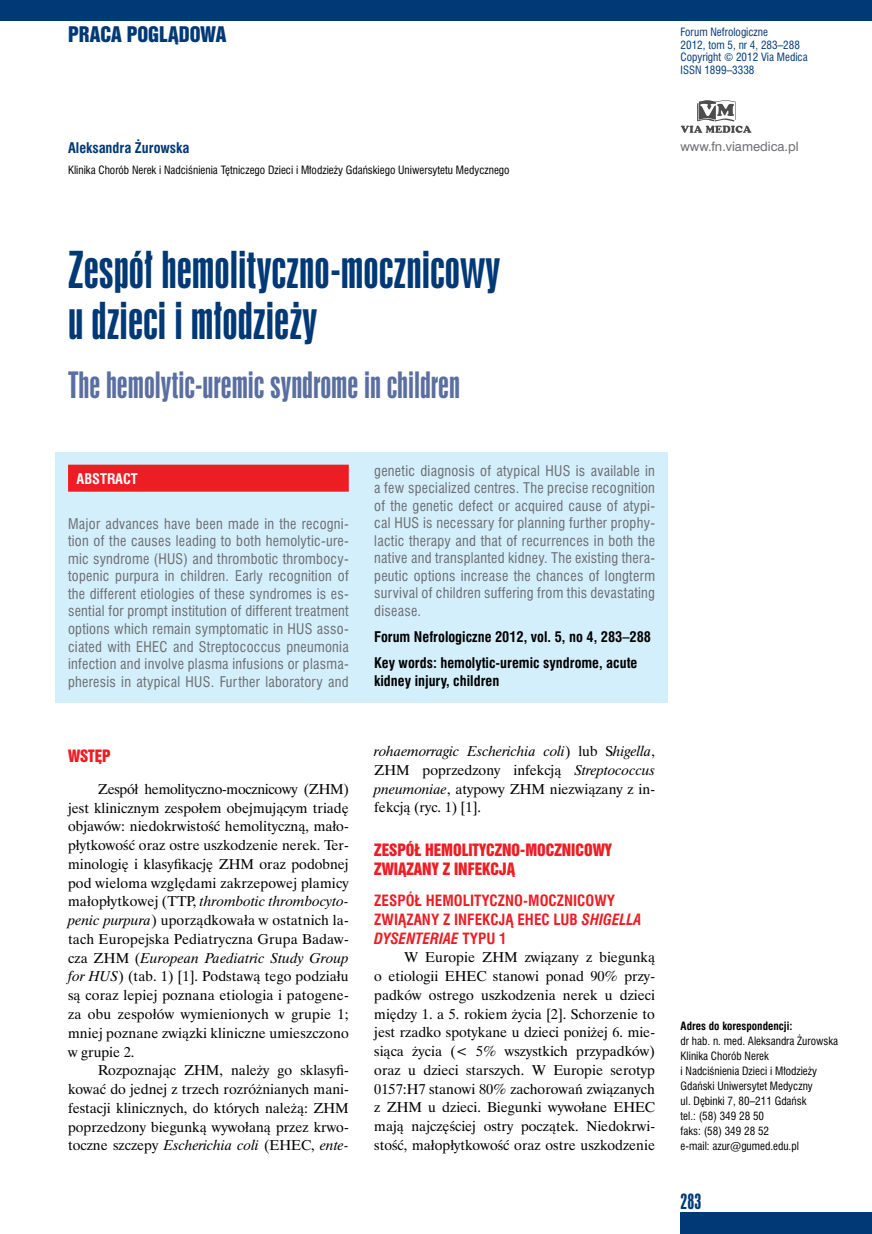
<style>
.page{position:relative;width:872px;height:1234px;background:#fff}
.page>*{position:absolute;margin:0;border:0;box-sizing:border-box;transform-origin:0 0}
.t1{font:42px/50.4px "Swis 924 PL";color:#003976}
.t2{font:30px "Swis 924 PL";color:#5a6ea0}
.t3{font:18px "Swis 921 PL";color:#003976}
.t4{font:18px "Swis 924 PL";color:#003976}
.t5{font:14.25px/18.8px "Time Ibis EE";color:#000;text-align:justify}
.t6{font:700 14.25px/18.8px "Swis 721 Cn PL";color:#ed1d24}
.t7{font:14.25px/18.8px "Swis 921 PL";color:#ed1d24}
.t8{font:13.5px/17.5px "Swis 721 Cn PL";letter-spacing:.02em;color:#6d6e71;text-align:justify}
.t9{font:700 13.5px/26.1px "Swis 721 Cn PL";color:#000}
.t10{font:700 13.5px "Swis 721 Cn PL";color:#003976}
.t11{font:700 13.5px "Swis 721 Cn PL";color:#fff}
.t12{font:12px "Swis 721 PL";color:#6d6e71}
.t13{font:10.5px/15px "Swis 721 Cn PL";color:#000}
.t14{font:10.5px/12.6px "Swis 721 Cn PL";color:#003976}
.t15{font:700 10.5px "Swis 721 Cn PL";color:#000}
.s1{font-style:italic}
</style>
<div class="page">
<div style="left:680px;top:1212px;width:192px;height:21px;background:#003976"></div>
<div style="left:0;top:0;width:872px;height:21px;background:#003976"></div>
<svg style="left:680px;top:100px;width:71px;height:33px"></svg>
<div style="left:55px;top:452px;width:613px;height:250px;background:#d4effc"></div>
<div style="left:68px;top:464px;width:281px;height:27px;background:#ed1d24"></div>
<p class="t3" style="left:68px;top:22px;width:160px">PRACA POGLĄDOWA</p>
<p class="t10" style="left:68px;top:139px;width:123px">Aleksandra Żurowska</p>
<p class="t13" style="left:68px;top:162px;width:443px">Klinika Chorób Nerek i Nadciśnienia Tętniczego Dzieci i Młodzieży Gdańskiego Uniwersytetu Medycznego</p>
<p class="t14" style="left:680px;top:26px;width:129px">Forum Nefrologiczne<br>2012, tom 5, nr 4, 283–288<br>Copyright © 2012 Via Medica<br>ISSN 1899–3338</p>
<p class="t12" style="left:680px;top:138px;width:120px">www.fn.viamedica.pl</p>
<h1 class="t1" style="left:68px;top:245px;width:433px">Zespół hemolityczno-mocznicowy u dzieci i młodzieży</h1>
<h2 class="t2" style="left:68px;top:365px;width:393px">The hemolytic-uremic syndrome in children</h2>
<p class="t11" style="left:77px;top:470px;width:63px">ABSTRACT</p>
<p class="t8" style="left:68px;top:514px;width:282px">Major advances have been made in the recogni&shy;tion of the causes leading to both hemolytic-ure&shy;mic syndrome (HUS) and thrombotic thrombocy&shy;topenic purpura in children. Early recognition of the different etiologies of these syndromes is es&shy;sential for prompt institution of different treatment options which remain symptomatic in HUS asso&shy;ciated with EHEC and Streptococcus pneumonia infection and involve plasma infusions or plasma&shy;pheresis in atypical HUS. Further laboratory and</p>
<p class="t7" style="left:68px;top:746px;width:44px">WSTĘP</p>
<p class="t5" style="left:68px;top:779px;width:282px;text-indent:30px">Zespół hemolityczno-mocznicowy (ZHM) jest klinicznym zespołem obejmującym triadę objawów: niedokrwistość hemolityczną, mało&shy;płytkowość oraz ostre uszkodzenie nerek. Ter&shy;minologię i klasyfikację ZHM oraz podobnej pod wieloma względami zakrzepowej plamicy małopłytkowej (TTP, <span class="s1">thrombotic thrombocyto&shy;penic purpura</span>) uporządkowała w ostatnich la&shy;tach Europejska Pediatryczna Grupa Badaw&shy;cza ZHM (<span class="s1">European Paediatric Study Group for HUS</span>) (tab. 1) [1]. Podstawą tego podziału są coraz lepiej poznana etiologia i patogene&shy;za obu zespołów wymienionych w grupie 1; mniej poznane związki kliniczne umieszczono w grupie 2.</p>
<p class="t5" style="left:68px;top:1060px;width:282px;text-indent:30px">Rozpoznając ZHM, należy go sklasyfi&shy;kować do jednej z trzech rozróżnianych mani&shy;festacji klinicznych, do których należą: ZHM poprzedzony biegunką wywołaną przez krwo&shy;toczne szczepy <span class="s1">Escherichia coli</span> (EHEC, <span class="s1">ente-</span></p>
<p class="t8" style="left:374px;top:461px;width:282px">genetic diagnosis of atypical HUS is available in a few specialized centres. The precise recognition of the genetic defect or acquired cause of atypi&shy;cal HUS is necessary for planning further prophy&shy;lactic therapy and that of recurrences in both the native and transplanted kidney. The existing thera&shy;peutic options increase the chances of longterm survival of children suffering from this devastating disease.</p>
<p class="t9" style="left:374px;top:623px;width:278px">Forum Nefrologiczne 2012, vol. 5, no 4, 283–288<br>Key words: hemolytic-uremic syndrome, acute</p>
<p class="t9" style="left:374px;top:667px;width:126px">kidney injury, children</p>
<p class="t5" style="left:374px;top:741px;width:282px"><span class="s1">rohaemorragic Escherichia coli</span>) lub S<span class="s1">higella</span>, ZHM poprzedzony infekcją <span class="s1">Streptococcus pneumoniae</span>, atypowy ZHM niezwiązany z in&shy;fekcją (ryc. 1) [1].</p>
<p class="t7" style="left:374px;top:839px;width:239px">ZESPÓŁ HEMOLITYCZNO-MOCZNICOWY<br>ZWIĄZANY Z INFEKCJĄ</p>
<p class="t6" style="left:374px;top:890px;width:269px">Zespół hemolityczno-moczn icowy związany z inf ekcją EHEC lub <span class="s1">SHIGELLA<br>DYSENTERIAE</span> typu 1</p>
<p class="t5" style="left:374px;top:947px;width:282px;text-indent:30px">W Europie ZHM związany z biegunką o etiologii EHEC stanowi ponad 90% przy&shy;padków ostrego uszkodzenia nerek u dzieci między 1. a 5. rokiem życia [2]. Schorzenie to jest rzadko spotykane u dzieci poniżej 6. mie&shy;siąca życia (&lt; 5% wszystkich przypadków) oraz u dzieci starszych. W Europie serotyp 0157:H7 stanowi 80% zachorowań związanych z ZHM u dzieci. Biegunki wywołane EHEC mają najczęściej ostry początek. Niedokrwi&shy;stość, małopłytkowość oraz ostre uszkodzenie</p>
<p class="t15" style="left:680px;top:1018px;width:113px">Adres do korespondencji:</p>
<p class="t13" style="left:680px;top:1032px;width:159px">dr hab. n. med. Aleksandra Żurowska<br>Klinika Chorób Nerek<br>i Nadciśnienia Dzieci i Młodzieży<br>Gdański Uniwersytet Medyczny<br>ul. Dębinki 7, 80–211 Gdańsk<br>tel.: (58) 349 28 50<br>faks: (58) 349 28 52<br>e-mail: azur@gumed.edu.pl</p>
<p class="t4" style="left:680px;top:1188px;width:22px">283</p>
</div>
